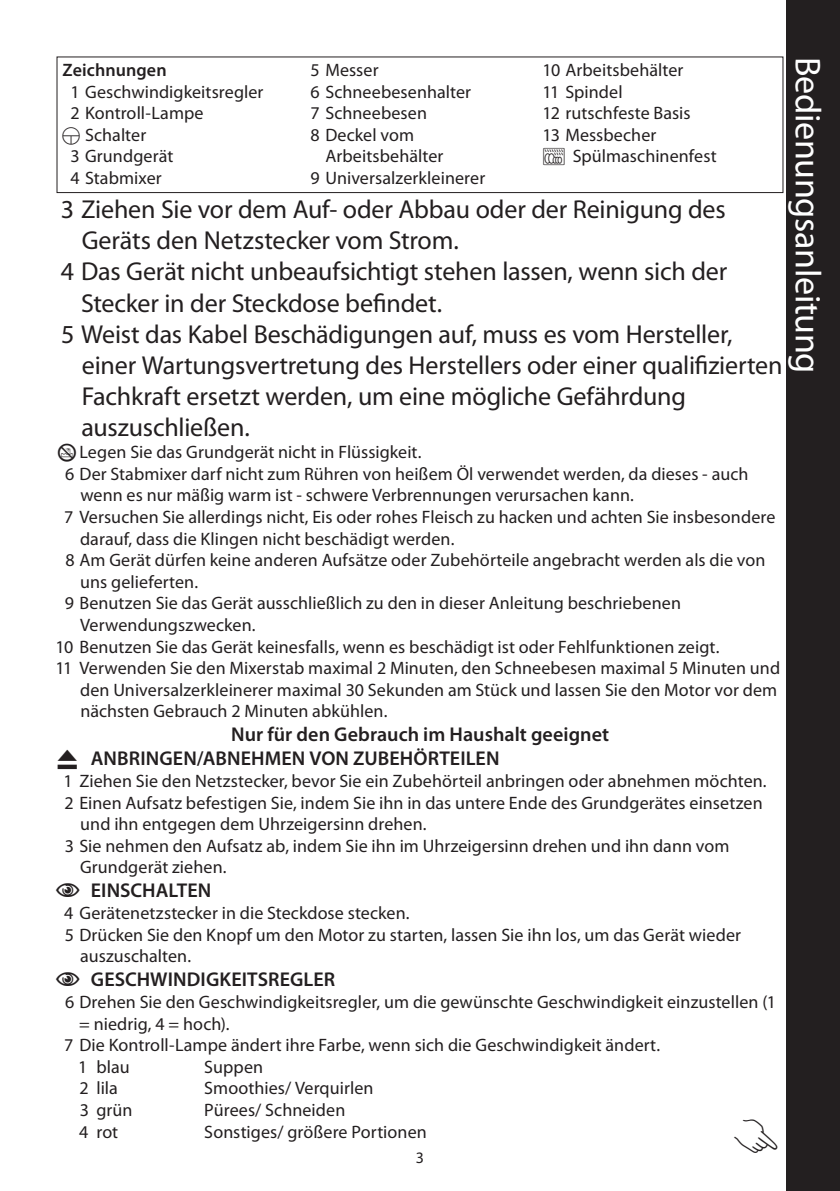
<style>
.page{position:relative;width:840px;height:1191px;background:#fff}
.page>*{position:absolute;margin:0;border:0;box-sizing:border-box;transform-origin:0 0}
.t1{font:36px "Myriad Pro";letter-spacing:-.01em;color:#fff}
.t2{font:36px "Myriad Points";color:#231f20}
.t3{font:26px "Myriad Pro";letter-spacing:-.005em;color:#231f20}
.t4{font:600 20px/24px "Myriad Pro";letter-spacing:.005em;color:#231f20}
.t5{font:18px/21.6px "Myriad Pro";letter-spacing:.005em;color:#231f20}
.t6{font:600 18px "Myriad Pro";letter-spacing:.005em;color:#231f20}
.t7{font:16px "Myriad Pro";color:#231f20}
.s1{font-family:"Myriad Graphics"}
.s2{font-family:"Myriad Bitsn Bobs"}
.s3{font-family:"Myriad Graphics";font-weight:400}
.s4{font-family:"Myriad Points";font-weight:400}
</style>
<div class="page">
<div style="left:57px;top:57px;width:725px;height:136px;border:1px solid #231f20"></div>
<div style="left:785px;top:0;width:54px;height:1191px;background:#231f20"></div>
<h1 class="t1" style="left:826px;top:57px;width:318px;rotate:90deg">Bedienungsanleitung</h1>
<p class="t6" style="left:62px;top:60px;width:106px">Zeichnungen</p>
<p class="t5" style="left:70px;top:81px;width:194px">1 Geschwindigkeitsregler</p>
<p class="t5" style="left:70px;top:103px;width:135px">2 Kontroll-Lampe</p>
<p class="t5" style="left:62px;top:124px;width:85px"><span class="s1">4</span> Schalter</p>
<p class="t5" style="left:70px;top:146px;width:104px">3 Grundgerät</p>
<p class="t5" style="left:70px;top:167px;width:93px">4 Stabmixer</p>
<p class="t5" style="left:542px;top:59px;width:175px">10 Arbeitsbehälter<br>11 Spindel<br>12 rutschfeste Basis<br>13 Messbecher<br><span class="s2">`</span> Spülmaschinenfest</p>
<p class="t5" style="left:310px;top:59px;width:69px">5 Messer</p>
<p class="t5" style="left:310px;top:81px;width:162px">6 Schneebesenhalter</p>
<p class="t5" style="left:310px;top:103px;width:118px">7 Schneebesen</p>
<p class="t5" style="left:310px;top:124px;width:105px">8 Deckel vom</p>
<p class="t5" style="left:325px;top:146px;width:119px">Arbeitsbehälter</p>
<p class="t5" style="left:310px;top:167px;width:176px">9 Universalzerkleinerer</p>
<h2 class="t3" style="left:61px;top:196px;width:666px">3 Ziehen Sie vor dem Auf- oder Abbau oder der Reinigung des</h2>
<h2 class="t3" style="left:82px;top:227px;width:378px">Geräts den Netzstecker vom Strom.</h2>
<h2 class="t3" style="left:61px;top:258px;width:667px">4 Das Gerät nicht unbeaufsichtigt stehen lassen, wenn sich der</h2>
<h2 class="t3" style="left:81px;top:289px;width:362px">Stecker in der Steckdose befindet.</h2>
<h2 class="t3" style="left:61px;top:320px;width:672px">5 Weist das Kabel Beschädigungen auf, muss es vom Hersteller,</h2>
<h2 class="t3" style="left:82px;top:352px;width:701px">einer Wartungsvertretung des Herstellers oder einer qualifizierten</h2>
<h2 class="t3" style="left:82px;top:383px;width:605px">Fachkraft ersetzt werden, um eine mögliche Gefährdung</h2>
<h2 class="t3" style="left:81px;top:414px;width:170px">auszuschließen.</h2>
<p class="t5" style="left:57px;top:441px;width:365px">★ Legen Sie das Grundgerät nicht in Flüssigkeit.</p>
<p class="t5" style="left:65px;top:463px;width:684px">6 Der Stabmixer darf nicht zum Rühren von heißem Öl verwendet werden, da dieses - auch</p>
<p class="t5" style="left:80px;top:485px;width:554px">wenn es nur mäßig warm ist - schwere Verbrennungen verursachen kann.</p>
<p class="t5" style="left:64px;top:506px;width:712px">7 Versuchen Sie allerdings nicht, Eis oder rohes Fleisch zu hacken und achten Sie insbesondere</p>
<p class="t5" style="left:80px;top:528px;width:375px">darauf, dass die Klingen nicht beschädigt werden.</p>
<p class="t5" style="left:66px;top:549px;width:701px">8 Am Gerät dürfen keine anderen Aufsätze oder Zubehörteile angebracht werden als die von</p>
<p class="t5" style="left:80px;top:571px;width:119px">uns gelieferten.</p>
<p class="t5" style="left:65px;top:593px;width:617px">9 Benutzen Sie das Gerät ausschließlich zu den in dieser Anleitung beschriebenen</p>
<p class="t5" style="left:80px;top:614px;width:177px">Verwendungszwecken.</p>
<p class="t5" style="left:56px;top:636px;width:665px">10 Benutzen Sie das Gerät keinesfalls, wenn es beschädigt ist oder Fehlfunktionen zeigt.</p>
<p class="t5" style="left:56px;top:657px;width:725px">11 Verwenden Sie den Mixerstab maximal 2 Minuten, den Schneebesen maximal 5 Minuten und</p>
<p class="t5" style="left:80px;top:679px;width:698px">den Universalzerkleinerer maximal 30 Sekunden am Stück und lassen Sie den Motor vor dem</p>
<p class="t5" style="left:80px;top:701px;width:308px">nächsten Gebrauch 2 Minuten abkühlen.</p>
<p class="t4" style="left:58px;top:723px;width:552px;text-indent:173px">Nur für den Gebrauch im Haushalt geeignet<br><span class="s3">5</span> ANBRINGEN/ABNEHMEN VON ZUBEHÖRTEILEN</p>
<p class="t5" style="left:63px;top:770px;width:704px">1 Ziehen Sie den Netzstecker, bevor Sie ein Zubehörteil anbringen oder abnehmen möchten.</p>
<p class="t5" style="left:65px;top:792px;width:699px">2 Einen Aufsatz befestigen Sie, indem Sie ihn in das untere Ende des Grundgerätes einsetzen</p>
<p class="t5" style="left:80px;top:813px;width:347px">und ihn entgegen dem Uhrzeigersinn drehen.</p>
<p class="t5" style="left:65px;top:835px;width:665px">3 Sie nehmen den Aufsatz ab, indem Sie ihn im Uhrzeigersinn drehen und ihn dann vom</p>
<p class="t5" style="left:80px;top:857px;width:148px">Grundgerät ziehen.</p>
<p class="t4" style="left:55px;top:879px;width:158px"><span class="s4">C</span> EINSCHALTEN</p>
<p class="t5" style="left:64px;top:902px;width:347px">4 Gerätenetzstecker in die Steckdose stecken.</p>
<p class="t5" style="left:65px;top:924px;width:677px">5 Drücken Sie den Knopf um den Motor zu starten, lassen Sie ihn los, um das Gerät wieder</p>
<p class="t5" style="left:80px;top:945px;width:112px">auszuschalten.</p>
<p class="t4" style="left:55px;top:967px;width:281px"><span class="s4">C</span> GESCHWINDIGKEITSREGLER</p>
<p class="t5" style="left:65px;top:991px;width:712px">6 Drehen Sie den Geschwindigkeitsregler, um die gewünschte Geschwindigkeit einzustellen (1</p>
<p class="t5" style="left:79px;top:1013px;width:152px">= niedrig, 4 = hoch).</p>
<p class="t5" style="left:64px;top:1034px;width:597px">7 Die Kontroll-Lampe ändert ihre Farbe, wenn sich die Geschwindigkeit ändert.</p>
<p class="t5" style="left:78px;top:1056px;width:53px">1 blau</p>
<p class="t5" style="left:204px;top:1056px;width:60px">Suppen</p>
<p class="t5" style="left:79px;top:1077px;width:40px">2 lila</p>
<p class="t5" style="left:204px;top:1077px;width:171px">Smoothies/ Verquirlen</p>
<p class="t5" style="left:80px;top:1099px;width:54px">3 grün</p>
<p class="t5" style="left:204px;top:1099px;width:142px">Pürees/ Schneiden</p>
<p class="t5" style="left:79px;top:1121px;width:41px">4 rot</p>
<p class="t5" style="left:204px;top:1121px;width:224px">Sonstiges/ größere Portionen</p>
<h1 class="t2" style="left:731px;top:1114px;width:48px">[</h1>
<p class="t7" style="left:415px;top:1149px;width:10px">3</p>
</div>
